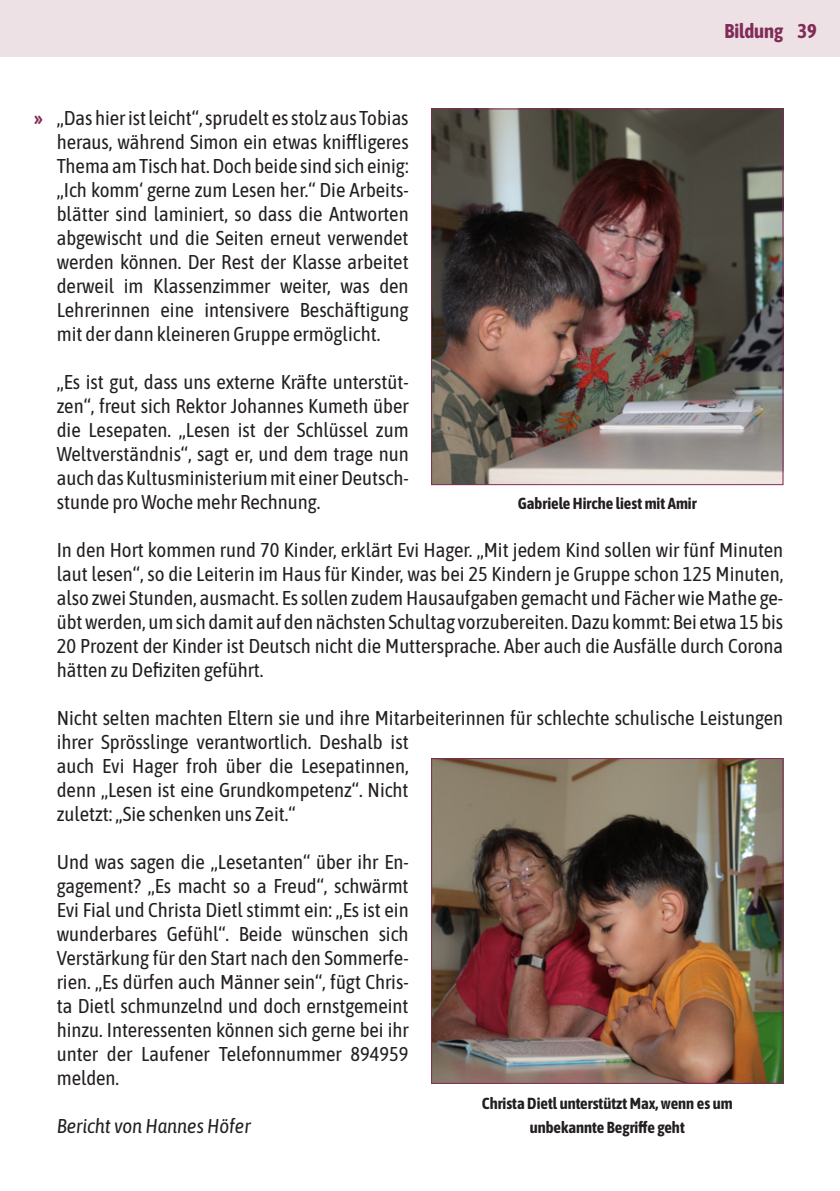
<style>
.page{position:relative;width:840px;height:1191px;background:#fff}
.page>*{position:absolute;margin:0;border:0;box-sizing:border-box;transform-origin:0 0}
.t1{font:20px/24px "Asap";color:#231f20;text-align:justify}
.t2{font:italic 20px "Asap";color:#231f20}
.t3{font:20px "Asap";color:#812c56}
.t4{font:16px/24px "Asap";color:#231f20;text-align:center}
</style>
<div class="page">
<img style="left:433px;top:111px;width:347px;height:372px">
<div style="left:431px;top:109px;width:351px;height:376px;border:1px solid #812c56"></div>
<img style="left:433px;top:760px;width:347px;height:321px">
<div style="left:431px;top:758px;width:351px;height:325px;border:1px solid #812c56"></div>
<div style="left:0;top:0;width:839px;height:57px;background:#ede1e6"></div>
<p class="t3" style="left:724px;top:17px;width:94px">Bildung 39</p>
<p class="t3" style="left:34px;top:104px;width:10px">»</p>
<p class="t1" style="left:57px;top:105px;width:353px">„Das hier ist leicht“, sprudelt es stolz aus Tobias heraus, während Simon ein etwas kniffligeres Thema am Tisch hat. Doch beide sind sich einig: „Ich komm‘ gerne zum Lesen her.“ Die Arbeits&shy;blätter sind laminiert, so dass die Antworten abgewischt und die Seiten erneut verwendet werden können. Der Rest der Klasse arbeitet derweil im Klassenzimmer weiter, was den Lehrerinnen eine intensivere Beschäftigung mit der dann kleineren Gruppe ermöglicht.</p>
<p class="t1" style="left:57px;top:369px;width:353px">„Es ist gut, dass uns externe Kräfte unterstüt&shy;zen“, freut sich Rektor Johannes Kumeth über die Lesepaten. „Lesen ist der Schlüssel zum Weltverständnis“, sagt er, und dem trage nun auch das Kultusministerium mit einer Deutsch&shy;stunde pro Woche mehr Rechnung.</p>
<p class="t1" style="left:57px;top:537px;width:727px">In den Hort kommen rund 70 Kinder, erklärt Evi Hager. „Mit jedem Kind sollen wir fünf Minuten laut lesen“, so die Leiterin im Haus für Kinder, was bei 25 Kindern je Gruppe schon 125 Minuten, also zwei Stunden, ausmacht. Es sollen zudem Hausaufgaben gemacht und Fächer wie Mathe ge&shy;übt werden, um sich damit auf den nächsten Schultag vorzubereiten. Dazu kommt: Bei etwa 15 bis 20 Prozent der Kinder ist Deutsch nicht die Muttersprache. Aber auch die Ausfälle durch Corona hätten zu Defiziten geführt.</p>
<p class="t1" style="left:57px;top:705px;width:727px;text-align:left">Nicht selten machten Eltern sie und ihre Mitarbeiterinnen für schlechte schulische Leistungen ihrer Sprösslinge verantwortlich. Deshalb ist<br>auch Evi Hager froh über die Lesepatinnen,<br>denn „Lesen ist eine Grundkompetenz“. Nicht<br>zuletzt: „Sie schenken uns Zeit.“</p>
<p class="t1" style="left:57px;top:849px;width:353px">Und was sagen die „Lesetanten“ über ihr En&shy;gagement? „Es macht so a Freud“, schwärmt Evi Fial und Christa Dietl stimmt ein: „Es ist ein wunderbares Gefühl“. Beide wünschen sich Verstärkung für den Start nach den Sommerfe&shy;rien. „Es dürfen auch Männer sein“, fügt Chris&shy;ta Dietl schmunzelnd und doch ernstgemeint hinzu. Interessenten können sich gerne bei ihr unter der Laufener Telefonnummer 894959 melden.</p>
<p class="t2" style="left:57px;top:1112px;width:195px">Bericht von Hannes Höfer</p>
<p class="t4" style="left:517px;top:490px;width:180px">Gabriele Hirche liest mit Amir</p>
<p class="t4" style="left:481px;top:1090px;width:252px">Christa Dietl unterstützt Max, wenn es um unbekannte Begriffe geht</p>
</div>
